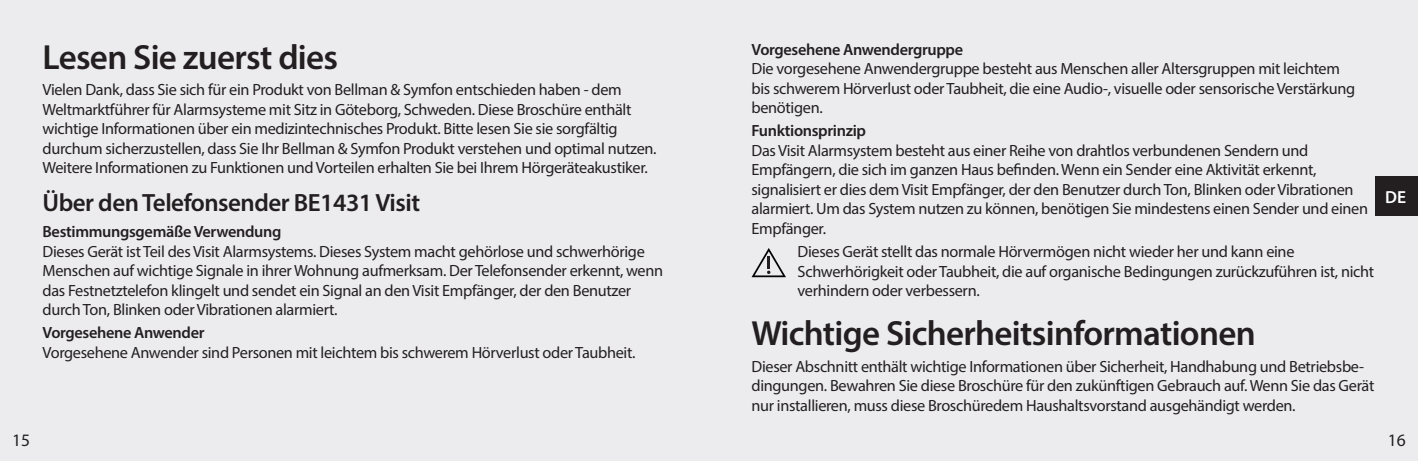
<style>
.page{position:relative;width:1418px;height:461px;background:#fff}
.page>*{position:absolute;margin:0;border:0;box-sizing:border-box;transform-origin:0 0}
.t1{font:600 35px "Myriad Pro";letter-spacing:-.02em;color:#231f20}
.t2{font:600 25px "Myriad Pro";letter-spacing:-.02em;color:#231f20}
.t3{font:17.5px "Myriad Pro";color:#231f20}
.t4{font:600 17.5px "Myriad Pro";color:#fff}
.t5{font:16.25px/19.5px "Myriad Pro";letter-spacing:-.02em;color:#231f20}
.s1{font-weight:600}
</style>
<div class="page">
<div style="left:0;top:0;width:1417px;height:461px;background:#ececee"></div>
<svg style="left:751px;top:248px;width:35px;height:29px"></svg>
<div style="left:1375px;top:176px;width:42px;height:40px;background:#231f20"></div>
<p class="t1" style="left:43px;top:35px;width:297px">Lesen Sie zuerst dies</p>
<p class="t5" style="left:43px;top:80px;width:615px">Vielen Dank, dass Sie sich für ein Produkt von Bellman &amp; Symfon entschieden haben - dem Weltmarktführer für Alarmsysteme mit Sitz in Göteborg, Schweden. Diese Broschüre enthält wichtige Informationen über ein medizintechnisches Produkt. Bitte lesen Sie sie sorgfältig durchum sicherzustellen, dass Sie Ihr Bellman &amp; Symfon Produkt verstehen und optimal nutzen.<br>Weitere Informationen zu Funktionen und Vorteilen erhalten Sie bei Ihrem Hörgeräteakustiker.</p>
<p class="t2" style="left:43px;top:186px;width:379px">Über den Telefonsender BE1431 Visit</p>
<p class="t5" style="left:43px;top:222px;width:622px"><span class="s1">Bestimmungsgemäße Verwendung<br></span>Dieses Gerät ist Teil des Visit Alarmsystems. Dieses System macht gehörlose und schwerhörige Menschen auf wichtige Signale in ihrer Wohnung aufmerksam. Der Telefonsender erkennt, wenn das Festnetztelefon klingelt und sendet ein Signal an den Visit Empfänger, der den Benutzer durch Ton, Blinken oder Vibrationen alarmiert.</p>
<p class="t5" style="left:43px;top:323px;width:594px"><span class="s1">Vorgesehene Anwender<br></span>Vorgesehene Anwender sind Personen mit leichtem bis schwerem Hörverlust oder Taubheit.</p>
<p class="t5" style="left:751px;top:39px;width:605px"><span class="s1">Vorgesehene Anwendergruppe<br></span>Die vorgesehene Anwendergruppe besteht aus Menschen aller Altersgruppen mit leichtem bis schwerem Hörverlust oder Taubheit, die eine Audio-, visuelle oder sensorische Verstärkung benötigen.</p>
<p class="t5" style="left:751px;top:121px;width:618px"><span class="s1">Funktionsprinzip<br></span>Das Visit Alarmsystem besteht aus einer Reihe von drahtlos verbundenen Sendern und Empfängern, die sich im ganzen Haus befinden. Wenn ein Sender eine Aktivität erkennt, signalisiert er dies dem Visit Empfänger, der den Benutzer durch Ton, Blinken oder Vibrationen alarmiert. Um das System nutzen zu können, benötigen Sie mindestens einen Sender und einen Empfänger.</p>
<p class="t5" style="left:797px;top:241px;width:578px">Dieses Gerät stellt das normale Hörvermögen nicht wieder her und kann eine<br>Schwerhörigkeit oder Taubheit, die auf organische Bedingungen zurückzuführen ist, nicht verhindern oder verbessern.</p>
<p class="t1" style="left:751px;top:311px;width:505px">Wichtige Sicherheitsinformationen</p>
<p class="t5" style="left:751px;top:356px;width:624px">Dieser Abschnitt enthält wichtige Informationen über Sicherheit, Handhabung und Betriebsbe&shy;dingungen. Bewahren Sie diese Broschüre für den zukünftigen Gebrauch auf. Wenn Sie das Gerät nur installieren, muss diese Broschüredem Haushaltsvorstand ausgehändigt werden.</p>
<p class="t4" style="left:1384px;top:186px;width:22px">DE</p>
<p class="t3" style="left:12px;top:429px;width:19px">15</p>
<p class="t3" style="left:1387px;top:429px;width:19px">16</p>
</div>
